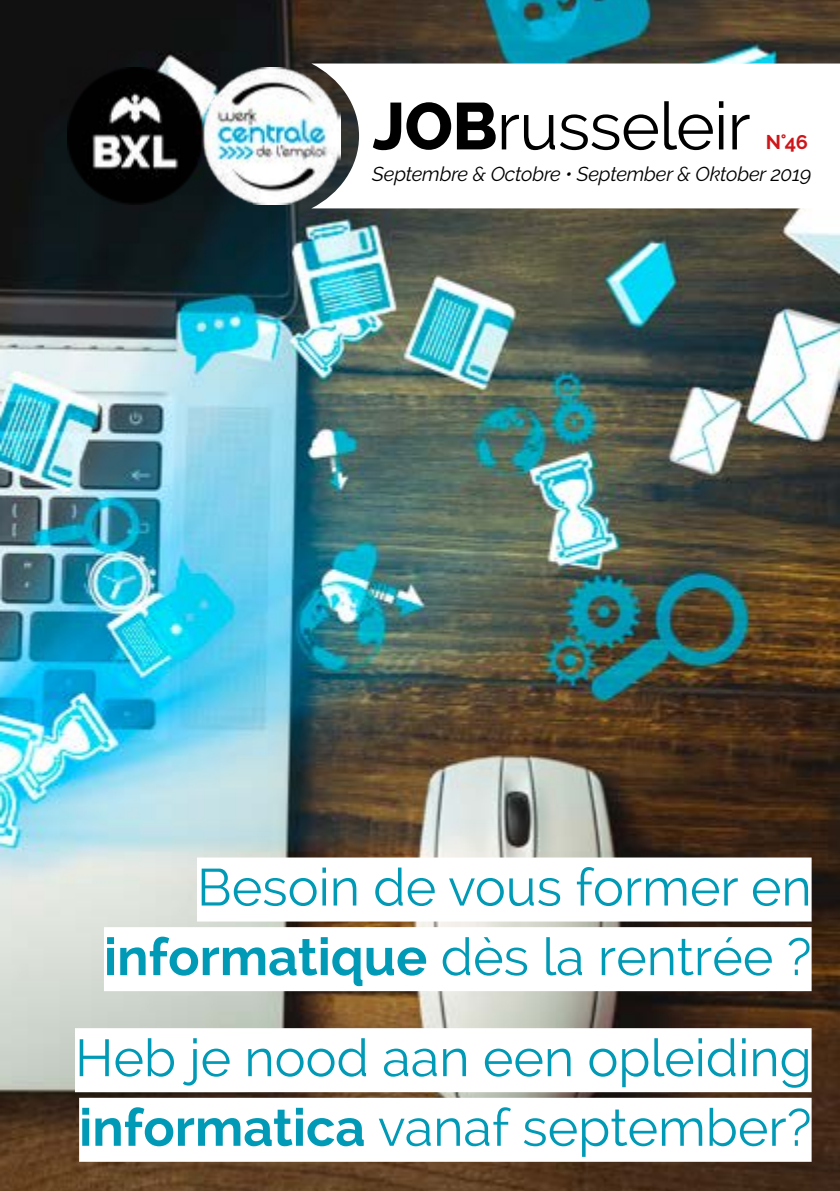
<style>
.page{position:relative;width:840px;height:1191px;background:#fff}
.page>*{position:absolute;margin:0;border:0;box-sizing:border-box;transform-origin:0 0}
.t1{font:66px "Raleway";letter-spacing:-.01em;color:#000}
.t2{font:52px/69.6px "Raleway";color:#009ab6;text-align:right}
.t3{font:italic 20px "Raleway";letter-spacing:-.01em;color:#000}
.t4{font:700 20px "Raleway";color:#cd171a}
.s1{font-weight:800}
.s2{font-weight:700}
</style>
<div class="page">
<img style="left:0;top:0;width:839px;height:1191px">
<img style="left:68px;top:67px;width:243px;height:137px">
<svg style="left:311px;top:63px;width:528px;height:145px"></svg>
<div style="left:197px;top:857px;width:614px;height:64px;background:#fff"></div>
<div style="left:104px;top:927px;width:707px;height:64px;background:#fff"></div>
<div style="left:75px;top:1028px;width:736px;height:64px;background:#fff"></div>
<div style="left:79px;top:1097px;width:732px;height:64px;background:#fff"></div>
<p class="t1" style="left:372px;top:88px;width:380px"><span class="s1">JOB</span>russeleir</p>
<p class="t4" style="left:765px;top:131px;width:44px">N°46</p>
<p class="t3" style="left:372px;top:163px;width:440px">Septembre &amp; Octobre • September &amp; Oktober 2019</p>
<p class="t2" style="left:104px;top:852px;width:708px">Besoin de vous former en <span class="s2">informatique</span> dès la rentrée ?</p>
<p class="t2" style="left:75px;top:1023px;width:737px;text-align:left">Heb je nood aan een opleiding <span class="s2">informatica</span> vanaf september?</p>
</div>
